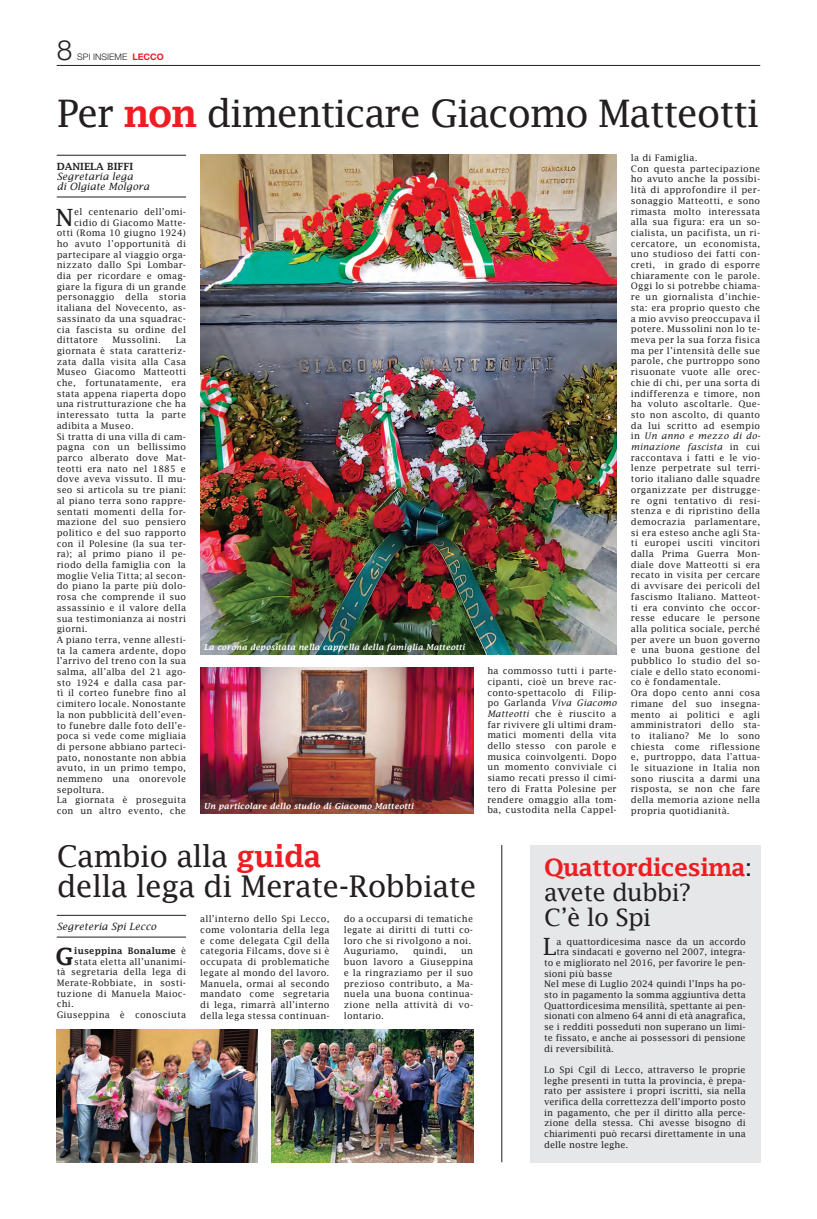
<style>
.page{position:relative;width:817px;height:1219px;background:#fff}
.page>*{position:absolute;margin:0;border:0;box-sizing:border-box;transform-origin:0 0}
.t1{font:38px "Lucida Fax";letter-spacing:-.04em;color:#231f20}
.t2{font:30px/30px "Lucida Fax";letter-spacing:-.025em;color:#231f20}
.t3{font:300 28px "Helvetica Neue LT Std";color:#231f20}
.t4{font:24px/25px "Lucida Fax";letter-spacing:-.03em;color:#231f20}
.t5{font:23.8px "Lucida Fax";color:#231f20}
.t6{font:600 23.8px "Lucida Fax";color:#231f20}
.t7{font:italic 10px/10px "Lucida Fax";color:#231f20}
.t8{font:600 10px "Lucida Fax";color:#231f20}
.t9{font:9px/10.7px "Lucida Fax";letter-spacing:.02em;color:#231f20;text-align:justify}
.t10{font:9px "Lucida Fax";color:#231f20}
.t11{font:600 9px "Lucida Fax";letter-spacing:.02em;color:#231f20}
.t12{font:300 9px "Helvetica Neue LT Std";color:#231f20}
.t13{font:italic 600 8px "Lucida Fax";letter-spacing:.02em;color:#fff}
.s1{font-weight:700;color:#ee1d23}
.s2{font-weight:600;color:#ee1d23}
.s3{font-weight:400}
.s4{font-style:italic}
</style>
<div class="page">
<hr style="left:57px;top:65px;width:703px;height:1px;background:#231f20">
<img style="left:200px;top:154px;width:416px;height:501px">
<div style="left:530px;top:845px;width:230px;height:317px;background:#e6e7e9"></div>
<hr style="left:501px;top:845px;width:1px;height:317px;background:#231f20">
<hr style="left:57px;top:915px;width:129px;height:1px;background:#231f20">
<hr style="left:57px;top:937px;width:129px;height:1px;background:#231f20">
<img style="left:271px;top:1030px;width:202px;height:132px">
<img style="left:57px;top:1030px;width:201px;height:132px">
<hr style="left:57px;top:155px;width:129px;height:1px;background:#231f20">
<hr style="left:57px;top:197px;width:129px;height:1px;background:#231f20">
<img style="left:200px;top:668px;width:273px;height:146px">
<h3 class="t3" style="left:57px;top:33px;width:17px">8</h3>
<p class="t12" style="left:77px;top:51px;width:88px">SPI INSIEME <span class="s1">LECCO</span></p>
<h1 class="t1" style="left:57px;top:91px;width:704px">Per <span class="s2">non</span> dimenticare Giacomo Matteotti</h1>
<p class="t8" style="left:57px;top:160px;width:78px">DANIELA BIFFI</p>
<p class="t7" style="left:57px;top:171px;width:94px">Segretaria lega<br>di Olgiate Molgora</p>
<h3 class="t5" style="left:56px;top:203px;width:20px">N</h3>
<p class="t9" style="left:74px;top:206px;width:113px">el centenario dell’omi-</p>
<p class="t9" style="left:74px;top:217px;width:113px">cidio di Giacomo Matte-</p>
<p class="t9" style="left:57px;top:228px;width:131px">otti (Roma 10 giugno 1924)</p>
<p class="t9" style="left:57px;top:238px;width:131px">ho avuto l’opportunità di</p>
<p class="t9" style="left:57px;top:249px;width:131px">partecipare al viaggio orga-</p>
<p class="t9" style="left:57px;top:260px;width:131px">nizzato dallo Spi Lombar-</p>
<p class="t9" style="left:57px;top:270px;width:131px">dia per ricordare e omag-</p>
<p class="t9" style="left:57px;top:281px;width:131px">giare la figura di un grande</p>
<p class="t9" style="left:57px;top:292px;width:131px">personaggio della storia</p>
<p class="t9" style="left:57px;top:302px;width:131px">italiana del Novecento, as-</p>
<p class="t9" style="left:57px;top:313px;width:131px">sassinato da una squadrac-</p>
<p class="t9" style="left:57px;top:324px;width:131px">cia fascista su ordine del</p>
<p class="t9" style="left:57px;top:335px;width:43px">dittatore</p>
<p class="t9" style="left:113px;top:335px;width:50px">Mussolini.</p>
<p class="t9" style="left:57px;top:335px;width:131px;text-align:left;text-indent:119px">La giornata è stata caratteriz&shy;zata dalla visita alla Casa<br>Museo Giacomo Matteotti che, fortunatamente, era stata appena riaperta dopo una ristrutturazione che ha interessato tutta la parte adibita a Museo.<br>Si tratta di una villa di cam&shy;pagna con un bellissimo parco alberato dove Mat&shy;teotti era nato nel 1885 e dove aveva vissuto. Il mu&shy;seo si articola su tre piani: al piano terra sono rappre&shy;sentati momenti della for&shy;mazione del suo pensiero politico e del suo rapporto con il Polesine (la sua ter&shy;ra); al primo piano il pe&shy;riodo della famiglia con la moglie Velia Titta; al secon&shy;do piano la parte più dolo&shy;rosa che comprende il suo assassinio e il valore della sua testimonianza ai nostri giorni.<br>A piano terra, venne allesti&shy;ta la camera ardente, dopo l’arrivo del treno con la sua salma, all’alba del 21 ago&shy;sto 1924 e dalla casa par&shy;tì il corteo funebre fino al cimitero locale. Nonostante la non pubblicità dell’even&shy;to funebre dalle foto dell’e&shy;poca si vede come migliaia di persone abbiano parteci&shy;pato, nonostante non abbia avuto, in un primo tempo, nemmeno una onorevole sepoltura.<br>La giornata è proseguita con un altro evento, che</p>
<p class="t13" style="left:204px;top:643px;width:263px">La corona depositata nella cappella della famiglia Matteotti</p>
<p class="t13" style="left:204px;top:801px;width:211px">Un particolare dello studio di Giacomo Matteotti</p>
<h2 class="t2" style="left:57px;top:841px;width:421px">Cambio alla <span class="s2">guida<br></span>della lega di Merate-Robbiate</h2>
<p class="t7" style="left:57px;top:921px;width:101px">Segreteria Spi Lecco</p>
<p class="t9" style="left:200px;top:914px;width:131px">all’interno dello Spi Lecco, come volontaria della lega e come delegata Cgil della categoria Filcams, dove si è occupata di problematiche legate al mondo del lavoro.<br>Manuela, ormai al secondo mandato come segretaria di lega, rimarrà all’interno della lega stessa continuan-</p>
<p class="t9" style="left:344px;top:914px;width:131px;text-align:left">do a occuparsi di tematiche legate ai diritti di tutti co&shy;loro che si rivolgono a noi.<br>Auguriamo,</p>
<h3 class="t6" style="left:56px;top:942px;width:20px">G</h3>
<p class="t11" style="left:74px;top:945px;width:113px">iuseppina Bonalume <span class="s3">è</span></p>
<p class="t9" style="left:413px;top:946px;width:35px">quindi,</p>
<p class="t9" style="left:344px;top:946px;width:131px;text-indent:117px">un buon lavoro a Giuseppina e la ringraziamo per il suo prezioso contributo, a Ma&shy;nuela una buona continua&shy;zione nella attività di vo&shy;lontario.</p>
<p class="t9" style="left:74px;top:956px;width:113px">stata eletta all’unanimi-</p>
<p class="t9" style="left:57px;top:967px;width:131px">tà segretaria della lega di</p>
<p class="t9" style="left:57px;top:977px;width:131px">Merate-Robbiate, in sosti-</p>
<p class="t9" style="left:57px;top:988px;width:131px">tuzione di Manuela Maioc-</p>
<p class="t9" style="left:57px;top:999px;width:19px">chi.</p>
<p class="t9" style="left:57px;top:1009px;width:131px">Giuseppina è conosciuta</p>
<p class="t9" style="left:487px;top:665px;width:131px">ha commosso tutti i parte&shy;cipanti, cioè un breve rac&shy;conto-spettacolo di Filip&shy;po Garlanda <span class="s4">Viva Giacomo Matteotti</span> che è riuscito a far rivivere gli ultimi dram&shy;matici momenti della vita dello stesso con parole e musica coinvolgenti. Dopo un momento conviviale ci siamo recati presso il cimi&shy;tero di Fratta Polesine per rendere omaggio alla tom&shy;ba, custodita nella Cappel-</p>
<p class="t9" style="left:630px;top:152px;width:131px;text-align:left">la di Famiglia.<br>Con questa partecipazione ho avuto anche la possibi&shy;lità di approfondire il per&shy;sonaggio Matteotti, e sono rimasta molto interessata alla sua figura: era un so&shy;cialista, un pacifista, un ri&shy;cercatore, un economista, uno studioso dei fatti con&shy;creti, in grado di esporre chiaramente con le parole.<br>Oggi lo si potrebbe chiama&shy;re un giornalista d’inchie&shy;sta: era proprio questo che a mio avviso preoccupava il potere. Mussolini non lo te&shy;meva per la sua forza fisica ma per l’intensità delle sue parole, che purtroppo sono risuonate vuote alle orec&shy;chie di chi, per una sorta di indifferenza e timore, non ha voluto ascoltarle. Que&shy;sto non ascolto, di quanto da lui scritto ad esempio in <span class="s4">Un anno e mezzo di do&shy;minazione fascista</span> in cui raccontava i fatti e le vio&shy;lenze perpetrate sul terri&shy;torio italiano dalle squadre organizzate per distrugge&shy;re ogni tentativo di resi&shy;stenza e di ripristino della democrazia parlamentare, si era esteso anche agli Sta&shy;ti europei usciti vincitori dalla Prima Guerra Mon&shy;diale dove Matteotti si era recato in visita per cercare di avvisare dei pericoli del fascismo Italiano. Matteot&shy;ti era convinto che occor&shy;resse educare le persone alla politica sociale, perché per avere un buon governo e una buona gestione del pubblico lo studio del so&shy;ciale e dello stato economi&shy;co è fondamentale.<br>Ora dopo cento anni cosa rimane del suo insegna&shy;mento ai politici e agli amministratori dello sta&shy;to italiano? Me lo sono chiesta come riflessione e, purtroppo, data l’attua&shy;le situazione in Italia non sono riuscita a darmi una risposta, se non che fare della memoria azione nella propria quotidianità.</p>
<h3 class="t4" style="left:544px;top:855px;width:210px"><span class="s2">Quattordicesima</span>: avete dubbi?<br>C’è lo Spi</h3>
<h3 class="t5" style="left:543px;top:933px;width:15px">L</h3>
<p class="t10" style="left:556px;top:936px;width:191px">a quattordicesima nasce da un accordo</p>
<p class="t10" style="left:556px;top:947px;width:191px">tra sindacati e governo nel 2007, integra-</p>
<p class="t10" style="left:544px;top:957px;width:203px">to e migliorato nel 2016, per favorire le pen-</p>
<p class="t10" style="left:544px;top:968px;width:70px">sioni più basse</p>
<p class="t10" style="left:544px;top:979px;width:203px">Nel mese di Luglio 2024 quindi l’Inps ha po-</p>
<p class="t10" style="left:544px;top:990px;width:203px">sto in pagamento la somma aggiuntiva detta</p>
<p class="t10" style="left:544px;top:1000px;width:203px">Quattordicesima mensilità, spettante ai pen-</p>
<p class="t10" style="left:544px;top:1011px;width:203px">sionati con almeno 64 anni di età anagrafica,</p>
<p class="t10" style="left:544px;top:1022px;width:203px">se i redditi posseduti non superano un limi-</p>
<p class="t10" style="left:544px;top:1032px;width:203px">te fissato, e anche ai possessori di pensione</p>
<p class="t10" style="left:544px;top:1043px;width:71px">di reversibilità.</p>
<p class="t9" style="left:544px;top:1064px;width:203px">Lo Spi Cgil di Lecco, attraverso le proprie leghe presenti in tutta la provincia, è prepa&shy;rato per assistere i propri iscritti, sia nella verifica della correttezza dell’importo posto in pagamento, che per il diritto alla perce&shy;zione della stessa. Chi avesse bisogno di chiarimenti può recarsi direttamente in una delle nostre leghe.</p>
</div>
